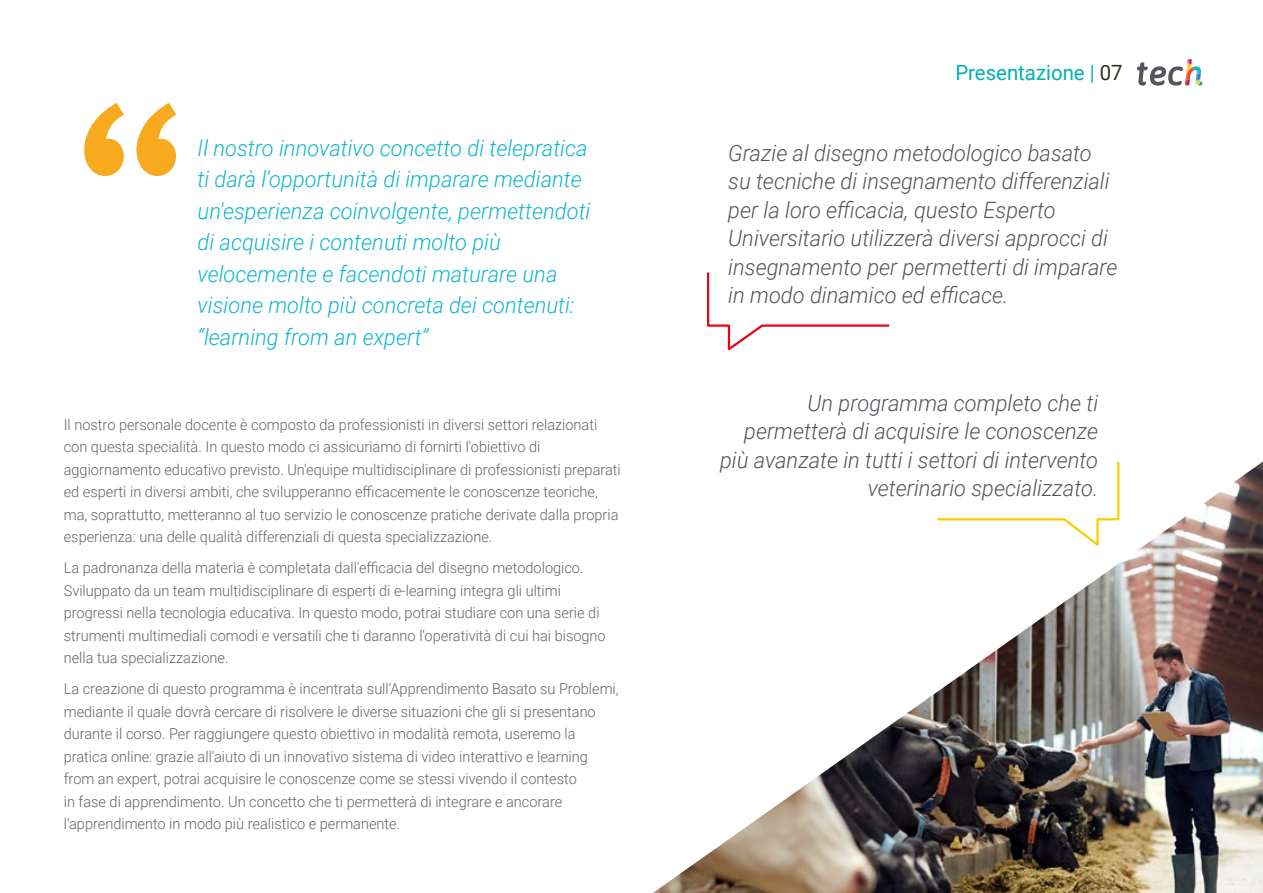
<style>
.page{position:relative;width:1263px;height:893px;background:#fff}
.page>*{position:absolute;margin:0;border:0;box-sizing:border-box;transform-origin:0 0}
.t1{font:italic 300 22.5px/28.5px "Roboto";color:#52555b;text-align:right}
.t2{font:italic 300 22.5px/31.5px "Roboto";color:#0fb6cf}
.t3{font:21px "Roboto";color:#00b2af}
.t4{font:300 15px/22.5px "Roboto";color:#61646a}
.s1{color:#312e20}
</style>
<div class="page">
<svg style="left:84px;top:103px;width:92px;height:73px"></svg>
<svg style="left:707px;top:272px;width:183px;height:79px"></svg>
<svg style="left:1137px;top:59px;width:65px;height:27px"></svg>
<img style="left:653px;top:461px;width:610px;height:432px">
<p class="t2" style="left:198px;top:131px;width:394px">Il nostro innovativo concetto di telepratica ti darà l'opportunità di imparare mediante un'esperienza coinvolgente, permettendoti di acquisire i contenuti molto più velocemente e facendoti maturare una visione molto più concreta dei contenuti: “learning from an expert”</p>
<p class="t4" style="left:64px;top:412px;width:558px">Il nostro personale docente è composto da professionisti in diversi settori relazionati con questa specialità. In questo modo ci assicuriamo di fornirti l'obiettivo di aggiornamento educativo previsto. Un'equipe multidisciplinare di professionisti preparati ed esperti in diversi ambiti, che svilupperanno efficacemente le conoscenze teoriche, ma, soprattutto, metteranno al tuo servizio le conoscenze pratiche derivate dalla propria esperienza: una delle qualità differenziali di questa specializzazione.</p>
<p class="t4" style="left:64px;top:556px;width:543px">La padronanza della materia è completata dall'efficacia del disegno metodologico.<br>Sviluppato da un team multidisciplinare di esperti di e-learning integra gli ultimi progressi nella tecnologia educativa. In questo modo, potrai studiare con una serie di strumenti multimediali comodi e versatili che ti daranno l'operatività di cui hai bisogno nella tua specializzazione.</p>
<p class="t4" style="left:64px;top:677px;width:556px">La creazione di questo programma è incentrata sull’Apprendimento Basato su Problemi, mediante il quale dovrà cercare di risolvere le diverse situazioni che gli si presentano durante il corso. Per raggiungere questo obiettivo in modalità remota, useremo la pratica online: grazie all'aiuto di un innovativo sistema di video interattivo e learning from an expert, potrai acquisire le conoscenze come se stessi vivendo il contesto<br>in fase di apprendimento. Un concetto che ti permetterà di integrare e ancorare l'apprendimento in modo più realistico e permanente.</p>
<h2 class="t3" style="left:955px;top:57px;width:169px">Presentazione | <span class="s1">07</span></h2>
<p class="t1" style="left:728px;top:138px;width:391px;text-align:left">Grazie al disegno metodologico basato su tecniche di insegnamento differenziali per la loro efficacia, questo Esperto Universitario utilizzerà diversi approcci di insegnamento per permetterti di imparare in modo dinamico ed efficace.</p>
<h1 class="t1" style="left:720px;top:388px;width:380px">Un programma completo che ti permetterà di acquisire le conoscenze più avanzate in tutti i settori di intervento veterinario specializzato.</h1>
</div>
